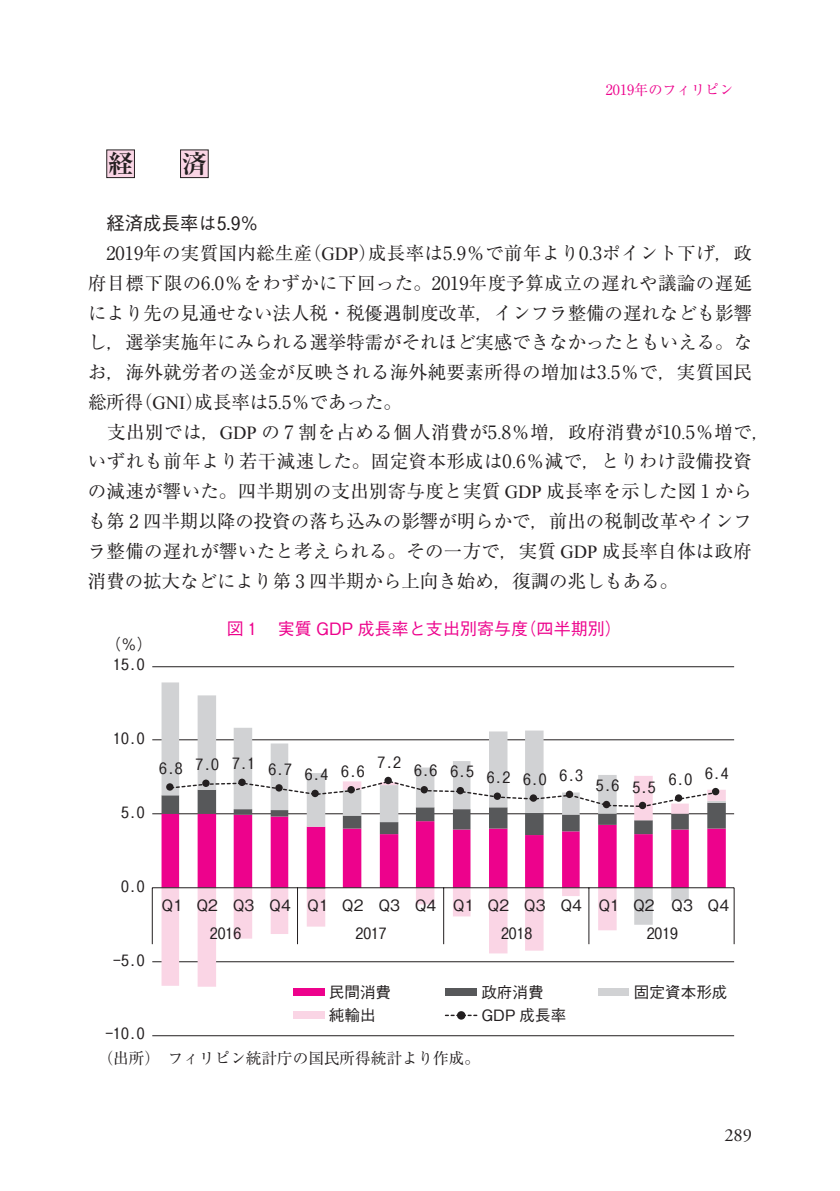
<style>
.page{position:relative;width:840px;height:1191px;background:#fff}
.page>*{position:absolute;margin:0;border:0;box-sizing:border-box;transform-origin:0 0}
.t1{font:700 25.6px "Ryumin Pro";color:#231f20}
.t2{font:18.4px "Ryumin Pro";letter-spacing:.015em;color:#231f20}
.t3{font:500 18.4px "Gothic BBB Pro";color:#231f20}
.t4{font:18.4px "Adobe Garamond Pro";color:#231f20}
.t5{font:500 17px "Gothic BBB Pro";color:#ed028c}
.t6{font:15.6px/28.4px "Gothic BBB Pro Medium 90 msp RKSJ H";color:#231f20}
.t7{font:15.6px "Ryumin Pro";color:#231f20}
.t8{font:14.2px "Ryumin Pro";color:#ed028c}
.s1{font-family:"Times New Roman"}
</style>
<div class="page">
<div style="left:107px;top:150px;width:27px;height:28px;background:#fad5e5"></div>
<div style="left:106px;top:150px;width:29px;height:28px;border:1px solid #231f20"></div>
<div style="left:180px;top:150px;width:28px;height:28px;background:#fad5e5"></div>
<div style="left:180px;top:150px;width:28px;height:28px;border:1px solid #231f20"></div>
<hr style="left:152px;top:666px;width:581px;height:1px;background:#231f20">
<hr style="left:152px;top:739px;width:581px;height:1px;background:#231f20">
<hr style="left:152px;top:813px;width:581px;height:1px;background:#231f20">
<hr style="left:152px;top:961px;width:581px;height:1px;background:#231f20">
<hr style="left:152px;top:1035px;width:581px;height:1px;background:#231f20">
<svg style="left:161px;top:682px;width:564px;height:94px"></svg>
<svg style="left:161px;top:776px;width:564px;height:210px"></svg>
<hr style="left:152px;top:887px;width:581px;height:1px;background:#231f20">
<svg style="left:733px;top:887px;width:1px;height:57px"></svg>
<svg style="left:588px;top:887px;width:1px;height:57px"></svg>
<svg style="left:443px;top:887px;width:1px;height:57px"></svg>
<svg style="left:297px;top:888px;width:1px;height:56px"></svg>
<svg style="left:152px;top:887px;width:1px;height:57px"></svg>
<svg style="left:169px;top:780px;width:548px;height:28px"></svg>
<div style="left:166px;top:783px;width:7px;height:7px;background:#231f20;border-radius:50%"></div>
<div style="left:202px;top:779px;width:7px;height:8px;background:#231f20;border-radius:50%"></div>
<div style="left:238px;top:778px;width:7px;height:8px;background:#231f20;border-radius:50%"></div>
<div style="left:275px;top:784px;width:7px;height:7px;background:#231f20;border-radius:50%"></div>
<div style="left:311px;top:789px;width:7px;height:8px;background:#231f20;border-radius:50%"></div>
<div style="left:347px;top:786px;width:7px;height:7px;background:#231f20;border-radius:50%"></div>
<div style="left:384px;top:777px;width:7px;height:7px;background:#231f20;border-radius:50%"></div>
<div style="left:420px;top:786px;width:7px;height:7px;background:#231f20;border-radius:50%"></div>
<div style="left:456px;top:787px;width:8px;height:7px;background:#231f20;border-radius:50%"></div>
<div style="left:493px;top:792px;width:7px;height:8px;background:#231f20;border-radius:50%"></div>
<div style="left:529px;top:794px;width:8px;height:7px;background:#231f20;border-radius:50%"></div>
<div style="left:565px;top:790px;width:8px;height:8px;background:#231f20;border-radius:50%"></div>
<div style="left:602px;top:801px;width:8px;height:7px;background:#231f20;border-radius:50%"></div>
<div style="left:638px;top:801px;width:8px;height:8px;background:#231f20;border-radius:50%"></div>
<div style="left:674px;top:794px;width:8px;height:7px;background:#231f20;border-radius:50%"></div>
<div style="left:711px;top:788px;width:8px;height:7px;background:#231f20;border-radius:50%"></div>
<div style="left:293px;top:988px;width:31px;height:8px;background:#ed028c"></div>
<div style="left:445px;top:988px;width:31px;height:8px;background:#57585a"></div>
<div style="left:597px;top:988px;width:31px;height:8px;background:#d1d2d4"></div>
<div style="left:293px;top:1011px;width:31px;height:8px;background:#fad5e5"></div>
<svg style="left:445px;top:1012px;width:31px;height:6px"></svg>
<div style="left:457px;top:1011px;width:8px;height:8px;border:2px solid #231f20;border-radius:50%"></div>
<p class="t8" style="left:605px;top:78px;width:129px">2019年のフィリピン</p>
<p class="t1" style="left:108px;top:143px;width:27px">経</p>
<p class="t1" style="left:181px;top:143px;width:27px">済</p>
<p class="t3" style="left:106px;top:209px;width:154px">経済成長率は5.9％</p>
<p class="t2" style="left:106px;top:239px;width:646px">2019年の実質国内総生産（<span class="s1">GDP</span>）成長率は5<span class="s1">.</span>9％で前年より0<span class="s1">.</span>3ポイント下げ，政</p>
<p class="t2" style="left:88px;top:268px;width:665px">府目標下限の6<span class="s1">.</span>0％をわずかに下回った。2019年度予算成立の遅れや議論の遅延</p>
<p class="t2" style="left:88px;top:298px;width:665px">により先の見通せない法人税・税優遇制度改革，インフラ整備の遅れなども影響</p>
<p class="t2" style="left:88px;top:328px;width:665px">し，選挙実施年にみられる選挙特需がそれほど実感できなかったともいえる。な</p>
<p class="t2" style="left:88px;top:358px;width:665px">お，海外就労者の送金が反映される海外純要素所得の増加は3<span class="s1">.</span>5％で，実質国民</p>
<p class="t2" style="left:88px;top:387px;width:315px">総所得（<span class="s1">GNI</span>）成長率は5<span class="s1">.</span>5％であった。</p>
<p class="t2" style="left:107px;top:417px;width:664px">支出別では，<span class="s1">GDP</span> の 7 割を占める個人消費が5<span class="s1">.</span>8％増，政府消費が10<span class="s1">.</span>5％増で，</p>
<p class="t2" style="left:88px;top:447px;width:665px">いずれも前年より若干減速した。固定資本形成は0<span class="s1">.</span>6％減で，とりわけ設備投資</p>
<p class="t2" style="left:88px;top:477px;width:665px">の減速が響いた。四半期別の支出別寄与度と実質 <span class="s1">GDP</span> 成長率を示した図 1 から</p>
<p class="t2" style="left:88px;top:506px;width:665px">も第 2 四半期以降の投資の落ち込みの影響が明らかで，前出の税制改革やインフ</p>
<p class="t2" style="left:88px;top:536px;width:665px">ラ整備の遅れが響いたと考えられる。その一方で，実質 <span class="s1">GDP</span> 成長率自体は政府</p>
<p class="t2" style="left:88px;top:566px;width:591px">消費の拡大などにより第 ₃ 四半期から上向き始め，復調の兆しもある。</p>
<p class="t5" style="left:226px;top:614px;width:396px">図１　実質 GDP 成長率と支出別寄与度（四半期別）</p>
<p class="t6" style="left:105px;top:628px;width:48px">（％）</p>
<p class="t6" style="left:113px;top:648px;width:33px">15.0</p>
<p class="t6" style="left:113px;top:722px;width:33px">10.0</p>
<p class="t6" style="left:121px;top:796px;width:25px">5.0</p>
<p class="t6" style="left:159px;top:752px;width:207px">6.8 7.0 7.1 6.7 6.4 6.6</p>
<p class="t6" style="left:377px;top:745px;width:25px">7.2</p>
<p class="t6" style="left:414px;top:759px;width:170px">6.6 6.5 6.2 6.0 6.3</p>
<p class="t6" style="left:595px;top:770px;width:61px">5.6 5.5</p>
<p class="t6" style="left:668px;top:759px;width:61px">6.0 6.4</p>
<p class="t6" style="left:121px;top:869px;width:25px">0.0</p>
<p class="t6" style="left:113px;top:943px;width:33px">-5.0</p>
<p class="t6" style="left:105px;top:1017px;width:40px">-10.0</p>
<p class="t6" style="left:210px;top:889px;width:520px;text-indent:-48px">Q1 Q2 Q3 Q4 Q1 Q2 Q3 Q4 Q1 Q2 Q3 Q4 Q1 Q2 Q3 Q4<br>2016</p>
<p class="t6" style="left:355px;top:917px;width:33px">2017</p>
<p class="t6" style="left:501px;top:917px;width:33px">2018</p>
<p class="t6" style="left:646px;top:917px;width:33px">2019</p>
<p class="t6" style="left:328px;top:975px;width:64px">民間消費</p>
<p class="t6" style="left:481px;top:975px;width:64px">政府消費</p>
<p class="t6" style="left:633px;top:975px;width:95px">固定資本形成</p>
<p class="t6" style="left:328px;top:999px;width:48px">純輸出</p>
<p class="t6" style="left:481px;top:999px;width:87px">GDP 成長率</p>
<p class="t7" style="left:98px;top:1046px;width:383px">（出所）フィリピン統計庁の国民所得統計より作成。</p>
<p class="t4" style="left:724px;top:1124px;width:29px">289</p>
</div>
